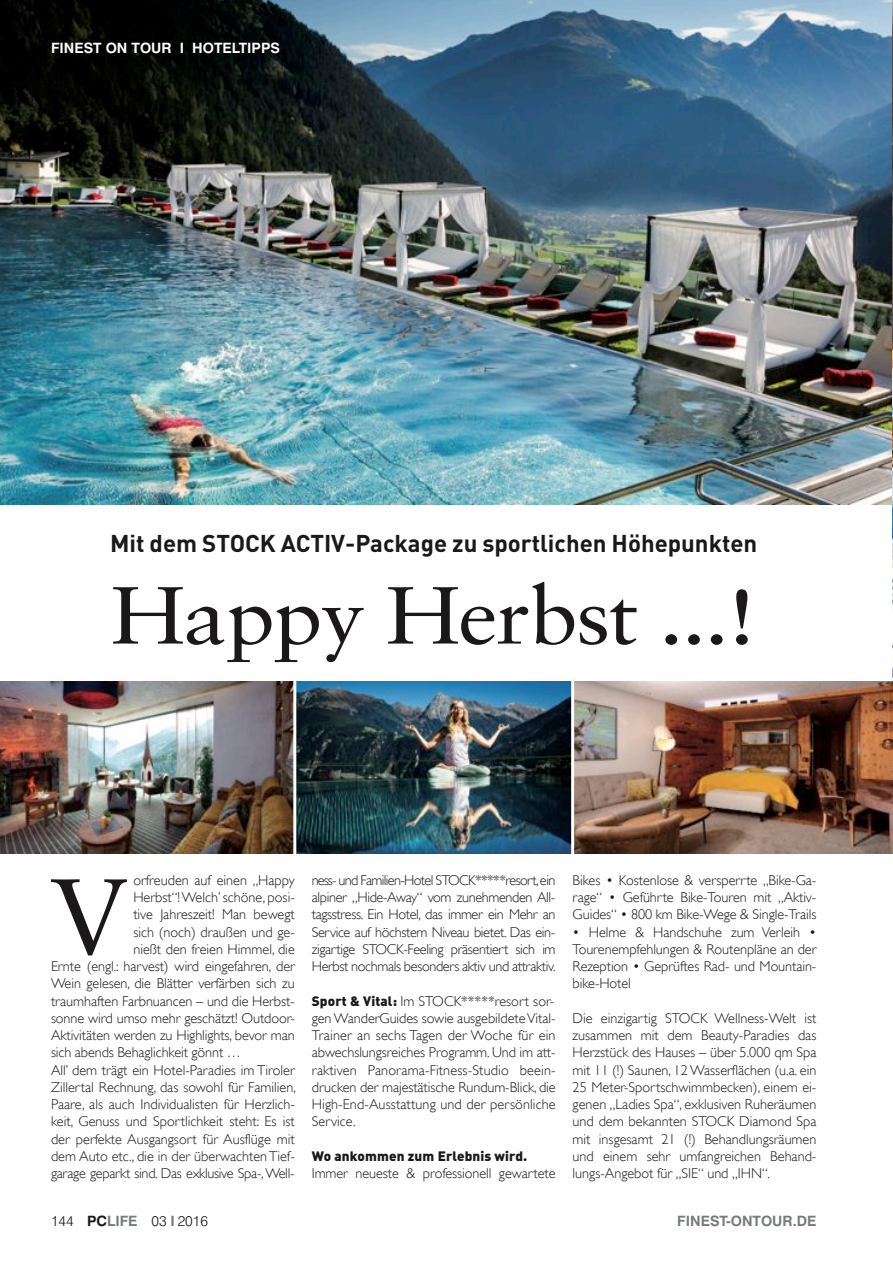
<style>
.page{position:relative;width:893px;height:1263px;background:#fff}
.page>*{position:absolute;margin:0;border:0;box-sizing:border-box;transform-origin:0 0}
.t1{font:106.8px "Sabon";color:#1a1818}
.t2{font:81px "Sabon";letter-spacing:-.025em;color:#1a1818;scale:1.1 1}
.t3{font:700 24px "DIN";color:#1a1818}
.t4{font:300 14.25px/17.2px "Gill Sans";letter-spacing:-.005em;color:#1a1818;text-align:justify}
.t5{font:700 14.25px "Swiss 721 BT";color:#fffefd}
.t6{font:300 14.25px "Swiss 721 BT";color:#1a1818}
.t7{font:700 14.25px "Swiss 721 BT";color:#757b79}
.t8{font:13.5px "DIN Black Alternate";letter-spacing:.01em;color:#1a1818}
.s1{font-family:"DIN Black Alternate";font-weight:400;font-size:13.5px}
.s2{font-weight:700}
.s3{font-weight:700;color:#757b79}
</style>
<div class="page">
<img style="left:0;top:0;width:892px;height:504px">
<img style="left:0;top:681px;width:893px;height:173px">
<hr style="left:571px;top:665px;width:3px;height:199px;background:#fffefd">
<hr style="left:293px;top:670px;width:3px;height:195px;background:#fffefd">
<img style="left:892px;top:1px;width:1px;height:677px">
<p class="t5" style="left:51px;top:39px;width:231px">FINEST ON TOUR I HOTELTIPPS</p>
<h3 class="t3" style="left:110px;top:528px;width:649px">Mit dem STOCK ACTIV-Package zu sportlichen Höhepunkten</h3>
<h2 class="t2" style="left:111px;top:567px;width:589px">Happy Herbst ...!</h2>
<h1 class="t1" style="left:50px;top:853px;width:79px">V</h1>
<p class="t4" style="left:133px;top:871px;width:163px">orfreuden auf einen „Happy</p>
<p class="t4" style="left:312px;top:871px;width:245px">ness- und Familien-Hotel STOCK*****resort,ein alpiner „Hide-Away“ vom zunehmenden All&shy;tagsstress. Ein Hotel, das immer ein Mehr an Service auf höchstem Niveau bietet. Das ein&shy;zigartige STOCK-Feeling präsentiert sich im Herbst nochmals besonders aktiv und attraktiv.</p>
<p class="t4" style="left:312px;top:992px;width:245px"><span class="s1">Sport &amp; Vital:</span> Im STOCK*****resort sor&shy;genWanderGuides sowie ausgebildeteVital-Trainer an sechs Tagen der Woche für ein abwechslungsreiches Programm. Und im att&shy;raktiven Panorama-Fitness-Studio beein&shy;drucken der majestätische Rundum-Blick, die High-End-Ausstattung und der persönliche Service.</p>
<p class="t8" style="left:312px;top:1147px;width:217px">Wo ankommen zum Erlebnis wird.</p>
<p class="t4" style="left:312px;top:1165px;width:245px">Immer neueste &amp; professionell gewartete</p>
<p class="t4" style="left:573px;top:871px;width:245px">Bikes • Kostenlose &amp; versperrte „Bike-Ga&shy;rage“ • Geführte Bike-Touren mit „Aktiv-Guides“ • 800 km Bike-Wege &amp; Single-Trails</p>
<p class="t4" style="left:573px;top:923px;width:245px">• Helme &amp; Handschuhe zum Verleih • Tourenempfehlungen &amp; Routenpläne an der Rezeption • Geprüftes Rad- und Mountain&shy;bike-Hotel</p>
<p class="t4" style="left:573px;top:1009px;width:245px">Die einzigartig STOCK Wellness-Welt ist zusammen mit dem Beauty-Paradies das Herzstück des Hauses – über 5.000 qm Spa mit 11 (!) Saunen, 12 Wasserflächen (u.a. ein 25 Meter-Sportschwimmbecken), einem ei&shy;genen „Ladies Spa“, exklusiven Ruheräumen und dem bekannten STOCK Diamond Spa mit insgesamt 21 (!) Behandlungsräumen und einem sehr umfangreichen Behand&shy;lungs-Angebot für „SIE“ und „IHN“.</p>
<p class="t4" style="left:133px;top:889px;width:163px">Herbst“!Welch’ schöne, posi-</p>
<p class="t4" style="left:133px;top:906px;width:163px">tive Jahreszeit! Man bewegt</p>
<p class="t4" style="left:133px;top:923px;width:163px">sich (noch) draußen und ge-</p>
<p class="t4" style="left:133px;top:940px;width:163px">nießt den freien Himmel, die</p>
<p class="t4" style="left:51px;top:958px;width:245px">Ernte (engl.: harvest) wird eingefahren, der</p>
<p class="t4" style="left:51px;top:975px;width:245px">Wein gelesen, die Blätter verfärben sich zu</p>
<p class="t4" style="left:51px;top:992px;width:245px">traumhaften Farbnuancen – und die Herbst-</p>
<p class="t4" style="left:51px;top:1009px;width:245px">sonne wird umso mehr geschätzt! Outdoor-</p>
<p class="t4" style="left:51px;top:1027px;width:245px">Aktivitäten werden zu Highlights, bevor man</p>
<p class="t4" style="left:51px;top:1044px;width:191px">sich abends Behaglichkeit gönnt …</p>
<p class="t4" style="left:51px;top:1061px;width:245px">All’ dem trägt ein Hotel-Paradies im Tiroler</p>
<p class="t4" style="left:51px;top:1078px;width:246px">Zillertal Rechnung, das sowohl für Familien,</p>
<p class="t4" style="left:51px;top:1096px;width:245px">Paare, als auch Individualisten für Herzlich-</p>
<p class="t4" style="left:51px;top:1113px;width:245px">keit, Genuss und Sportlichkeit steht: Es ist</p>
<p class="t4" style="left:51px;top:1130px;width:245px">der perfekte Ausgangsort für Ausflüge mit</p>
<p class="t4" style="left:51px;top:1147px;width:245px">dem Auto etc., die in der überwachtenTief-</p>
<p class="t4" style="left:51px;top:1165px;width:245px">garage geparkt sind. Das exklusive Spa-,Well-</p>
<p class="t6" style="left:51px;top:1213px;width:158px">144 <span class="s2">PC</span><span class="s3">LIFE</span> 03 <span class="s3">I</span> 2016</p>
<p class="t7" style="left:677px;top:1213px;width:141px">FINEST-ONTOUR.DE</p>
</div>
